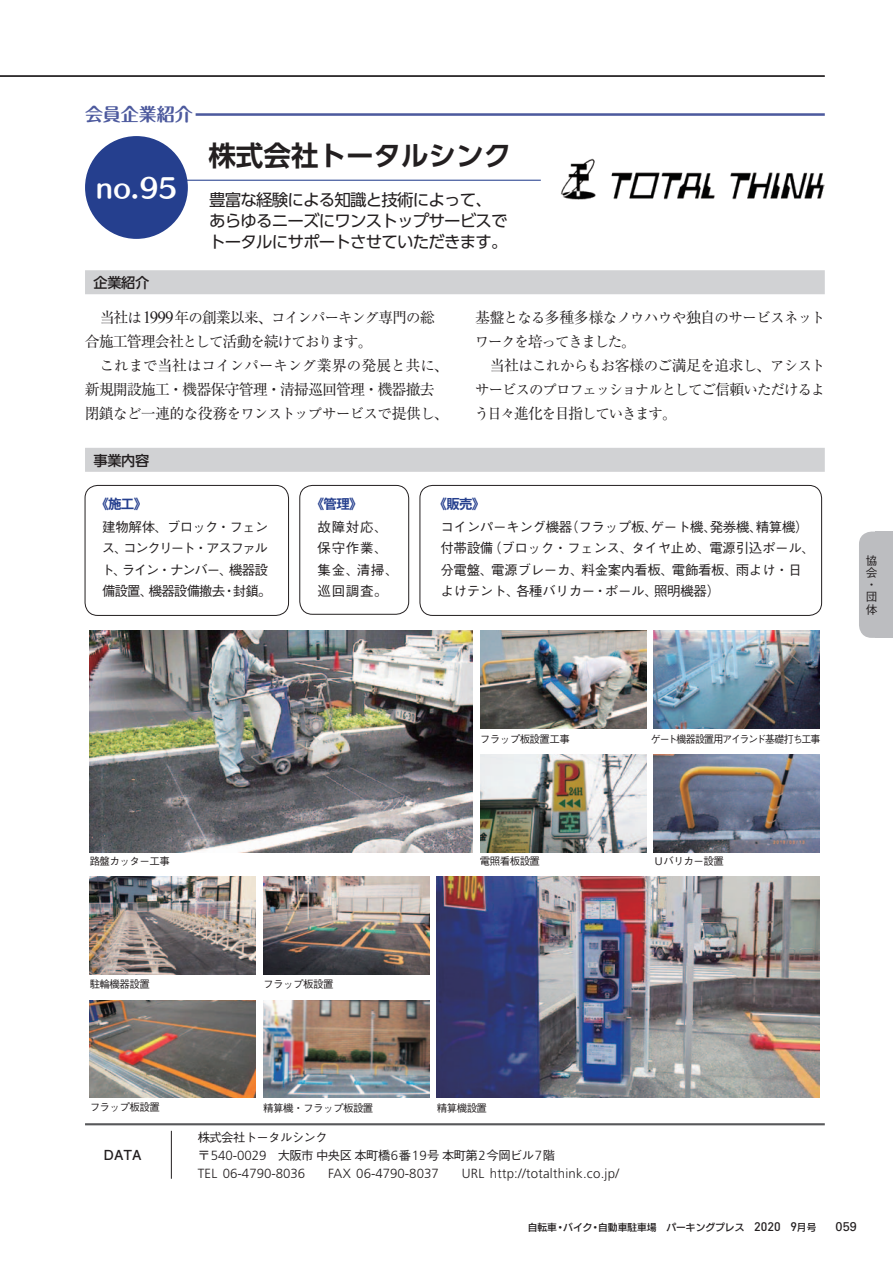
<style>
.page{position:relative;width:893px;height:1263px;background:#fff}
.page>*{position:absolute;margin:0;border:0;box-sizing:border-box;transform-origin:0 0}
.t1{font:700 27.6px "UD Shin Go Pro De";letter-spacing:-.005em;color:#231f20}
.t2{font:25.35px "Humming Std B";color:#fff}
.t3{font:700 18px "Maru Fo Pro";letter-spacing:-.005em;color:#4d5a9e}
.t4{font:16.5px/21px "UD Shin Go Pro";letter-spacing:-.05em;color:#231f20}
.t5{font:15px "Ryumin Pro";letter-spacing:-.065em;color:#231f20}
.t6{font:14.4px/24px "Ryumin Pro";letter-spacing:-.055em;color:#231f20}
.t7{font:14.4px "Ryumin Pro";letter-spacing:-.005em;color:#231f20}
.t8{font:500 14.25px "UD Shin Go Pro";letter-spacing:-.03em;color:#231f20}
.t9{font:700 13.8px "Futo Go B101 Pr 5";color:#231f20}
.t10{font:500 13.5px/21px "Gothic BBB Pr 5";letter-spacing:-.025em;color:#231f20}
.t11{font:500 13.5px/21px "Gothic BBB Pr 5";letter-spacing:-.075em;color:#231f20}
.t12{font:500 13.5px/21px "Gothic BBB Pr 5";letter-spacing:.05em;color:#231f20}
.t13{font:700 13.5px "Gothic MB101 Pro De";color:#253f8e}
.t14{font:300 13.2px "Frutiger";color:#231f20}
.t15{font:300 13.2px "Frutiger";letter-spacing:.02em;color:#231f20}
.t16{font:12.75px "Univers";color:#231f20}
.t17{font:500 12.3px/18px "Gothic BBB Pr 5";letter-spacing:-.05em;color:#231f20}
.t18{font:500 11.7px/12.1px "Gothic BBB Pro";color:#231f20}
.t19{font:500 10.5px "Gothic BBB Pr 5";letter-spacing:-.05em;color:#231f20}
.t20{font:500 10.5px "Gothic BBB Pr 5";letter-spacing:-.1em;color:#231f20;scale:.95 1}
.t21{font:9.75px "New Rodin CID DB";color:#231f20}
.s1{font-size:15px}
.s2{font-family:"Times New Roman";font-size:17.1px}
.s3{font-family:"Hira Min Pro W3";font-size:15px}
.s4{font-size:14.4px}
.s5{font-family:"Hira Min Pro W3"}
.s6{font-family:"Frutiger";font-weight:300;font-size:13.2px}
.s7{font-family:"DIN";font-weight:500;font-size:12.3px}
</style>
<div class="page">
<div style="left:859px;top:531px;width:34px;height:107px;background:#bcbdc0;border-radius:13px"></div>
<div style="left:876px;top:531px;width:17px;height:107px;background:#bcbdc0"></div>
<hr style="left:0;top:76px;width:825px;height:1px;background:#231f20">
<div style="left:85px;top:270px;width:740px;height:24px;background:#d1d2d4"></div>
<hr style="left:85px;top:1123px;width:740px;height:2px;background:#57585a">
<hr style="left:171px;top:1131px;width:1px;height:48px;background:#231f20">
<div style="left:85px;top:136px;width:103px;height:103px;background:#253f8e;border-radius:50%"></div>
<hr style="left:181px;top:180px;width:360px;height:1px;background:#253f8e">
<hr style="left:196px;top:113px;width:629px;height:3px;background:#4d5a9e">
<img style="left:561px;top:158px;width:264px;height:41px">
<img style="left:437px;top:877px;width:382px;height:221px">
<img style="left:263px;top:1000px;width:166px;height:98px">
<div style="left:85px;top:448px;width:740px;height:24px;background:#d1d2d4"></div>
<div style="left:85px;top:485px;width:204px;height:131px;border:1px solid #231f20;border-radius:13px"></div>
<div style="left:300px;top:485px;width:109px;height:129px;border:1px solid #231f20;border-radius:13px"></div>
<div style="left:420px;top:485px;width:402px;height:131px;border:1px solid #231f20;border-radius:13px"></div>
<img style="left:90px;top:631px;width:382px;height:221px">
<img style="left:654px;top:631px;width:166px;height:98px">
<img style="left:90px;top:1000px;width:166px;height:98px">
<img style="left:654px;top:754px;width:165px;height:98px">
<img style="left:480px;top:754px;width:166px;height:98px">
<img style="left:90px;top:877px;width:166px;height:97px">
<img style="left:263px;top:877px;width:166px;height:97px">
<img style="left:480px;top:631px;width:166px;height:98px">
<p class="t3" style="left:85px;top:100px;width:109px">会員企業紹介</p>
<h2 class="t2" style="left:96px;top:168px;width:83px">no.95</h2>
<p class="t8" style="left:94px;top:271px;width:57px">企業紹介</p>
<h1 class="t1" style="left:208px;top:133px;width:304px">株式会社トータルシンク</h1>
<p class="t4" style="left:209px;top:189px;width:300px">豊富な経験による知識と技術によって、あらゆるニーズにワンストップサービスでトータルにサポートさせていただきます。</p>
<p class="t6" style="left:100px;top:304px;width:337px"><span class="s1">当社</span>は<span class="s2">1999</span><span class="s1">年</span>の<span class="s1">創業以来</span><span class="s3">、</span>コインパーキング<span class="s1">専門</span>の<span class="s1">総</span></p>
<p class="t5" style="left:85px;top:330px;width:289px">合施工管理会社<span class="s4">として</span>活動<span class="s4">を</span>続<span class="s4">けております</span><span class="s5">。</span></p>
<p class="t7" style="left:100px;top:354px;width:350px">これまで<span class="s1">当社</span>はコインパーキング<span class="s1">業界</span>の<span class="s1">発展</span>と<span class="s1">共</span>に<span class="s3">、</span></p>
<p class="t5" style="left:85px;top:378px;width:351px">新規開設施工<span class="s5">・</span>機器保守管理<span class="s5">・</span>清掃巡回管理<span class="s5">・</span>機器撤去</p>
<p class="t6" style="left:85px;top:400px;width:366px"><span class="s1">閉鎖</span>など<span class="s1">一連的</span>な<span class="s1">役務</span>をワンストップサービスで<span class="s1">提供</span>し<span class="s3">、</span></p>
<p class="t8" style="left:94px;top:449px;width:57px">事業内容</p>
<p class="t6" style="left:475px;top:304px;width:352px"><span class="s1">基盤</span>となる<span class="s1">多種多様</span>なノウハウや<span class="s1">独自</span>のサービスネットワークを<span class="s1">培</span>ってきました<span class="s3">。</span></p>
<p class="t6" style="left:475px;top:352px;width:352px;text-align:justify;text-indent:15px"><span class="s1">当社</span>はこれからもお<span class="s1">客様</span>のご<span class="s1">満足</span>を<span class="s1">追求</span>し<span class="s3">、</span>アシストサービスのプロフェッショナルとしてご<span class="s1">信頼</span>いただけるよう<span class="s1">日々進化</span>を<span class="s1">目指</span>していきます<span class="s3">。</span></p>
<p class="t13" style="left:95px;top:492px;width:53px">《施工》</p>
<p class="t11" style="left:101px;top:516px;width:172px">建物解体、ブロック・フェンス、コンクリート・アスファルト、ライン・ナンバー、機器設備設置、機器設備撤去・封鎖。</p>
<p class="t13" style="left:311px;top:492px;width:53px">《管理》</p>
<p class="t12" style="left:318px;top:516px;width:82px">故障対応、保守作業、集金、清掃、巡回調査。</p>
<p class="t13" style="left:434px;top:492px;width:53px">《販売》</p>
<p class="t10" style="left:440px;top:516px;width:376px">コインパーキング機器（フラップ板、ゲート機、発券機、精算機）付帯設備（ブロック・フェンス、タイヤ止め、電源引込ポール、分電盤、電源ブレーカ、料金案内看板、電飾看板、雨よけ・日よけテント、各種バリカー・ポール、照明機器）</p>
<p class="t18" style="left:866px;top:553px;width:13px">協会・団体</p>
<p class="t19" style="left:90px;top:853px;width:82px">路盤カッター工事</p>
<p class="t19" style="left:90px;top:976px;width:62px">駐輪機器設置</p>
<p class="t19" style="left:263px;top:976px;width:72px">フラップ板設置</p>
<p class="t19" style="left:480px;top:730px;width:92px">フラップ板設置工事</p>
<p class="t20" style="left:651px;top:730px;width:180px">ゲート機器設置用アイランド基礎打ち工事</p>
<p class="t19" style="left:480px;top:853px;width:62px">電照看板設置</p>
<p class="t19" style="left:654px;top:853px;width:72px">Ｕバリカー設置</p>
<p class="t19" style="left:90px;top:1099px;width:72px">フラップ板設置</p>
<p class="t9" style="left:104px;top:1144px;width:40px">DATA</p>
<p class="t19" style="left:263px;top:1099px;width:112px">精算機・フラップ板設置</p>
<p class="t19" style="left:437px;top:1099px;width:52px">精算機設置</p>
<p class="t17" style="left:198px;top:1127px;width:359px">株式会社トータルシンク<br>〒<span class="s6">540-0029</span> 大阪市中央区本町橋<span class="s6">6</span>番<span class="s6">19</span>号本町第<span class="s6">2</span>今岡ビル<span class="s6">7</span>階</p>
<p class="t14" style="left:198px;top:1166px;width:109px">TEL 06-4790-8036</p>
<p class="t14" style="left:328px;top:1166px;width:112px">FAX 06-4790-8037</p>
<p class="t15" style="left:462px;top:1166px;width:159px">URL http://totalthink.co.jp/</p>
<p class="t21" style="left:518px;top:1220px;width:300px">　自転車・バイク・自動車駐車場　パーキングプレス　<span class="s7">2020 9</span>月号</p>
<p class="t16" style="left:836px;top:1219px;width:23px">059</p>
</div>
